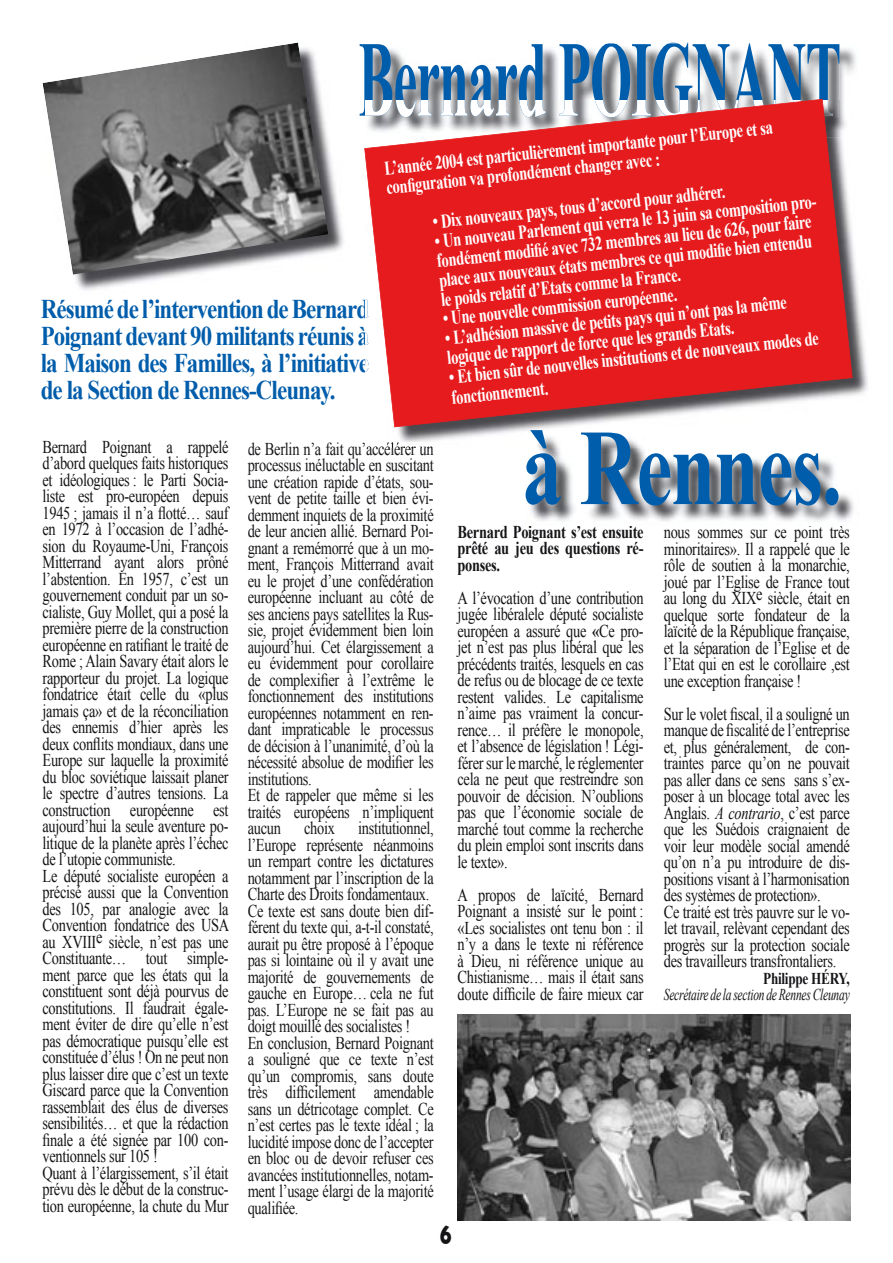
<style>
.page{position:relative;width:893px;height:1263px;background:#fff}
.page>*{position:absolute;margin:0;border:0;box-sizing:border-box;transform-origin:0 0}
.t1{font:700 108px "Times New Roman";letter-spacing:-.02em;color:#005dab;scale:.5 1}
.t2{font:700 108px "Times New Roman";letter-spacing:-.02em;color:#005dab;scale:.75 1}
.t3{font:700 27px/27px "Times New Roman";letter-spacing:-.04em;color:#005dab;text-align:justify;scale:.85 1}
.t4{font:700 27px "Gill Sans";color:#151518;scale:.75 1}
.t5{font:700 19.5px/19.5px "Times New Roman";color:#fff;scale:.75 1}
.t6{font:18px/16.5px "Times New Roman";letter-spacing:-.02em;color:#151518;text-align:justify;scale:.8 1}
.t7{font:18px/16.5px "Times New Roman";letter-spacing:-.02em;color:#18181b;scale:.8 1}
.t8{font:700 18px/16.5px "Times New Roman";letter-spacing:-.02em;color:#151518;text-align:justify;scale:.8 1}
.t9{font:italic 16.5px "Times New Roman";letter-spacing:-.02em;color:#151518;scale:.7 1}
.t10{font:700 16.5px "Times New Roman";letter-spacing:-.02em;color:#151518;scale:.8 1}
.s1{font-weight:700}
.s2{font-style:italic}
</style>
<div class="page">
<img style="left:75px;top:142px;width:268px;height:148px">
<img style="left:43px;top:43px;width:285px;height:232px">
<img style="left:457px;top:1015px;width:393px;height:205px">
<img style="left:840px;top:48px;width:16px;height:51px">
<img style="left:367px;top:47px;width:473px;height:52px">
<img style="left:394px;top:248px;width:474px;height:194px">
<img style="left:367px;top:442px;width:65px;height:5px">
<svg style="left:364px;top:99px;width:489px;height:328px;background:#df3c3f"></svg>
<img style="left:526px;top:432px;width:332px;height:89px">
<h1 class="t1" style="left:358px;top:17px;width:968px">Bernard POIGNANT</h1>
<p class="t5" style="left:383px;top:158px;width:522px;rotate:-6deg">L’année 2004 est particulièrement importante pour l’Europe et sa confi guration va profondément changer avec :</p>
<p class="t5" style="left:432px;top:212px;width:393px;rotate:-6deg">• Dix nouveaux pays, tous d’accord pour adhérer.</p>
<p class="t5" style="left:434px;top:231px;width:526px;rotate:-6deg">• Un nouveau Parlement qui verra le 13 juin sa composition pro&shy;fondément modifi é avec 732 membres au lieu de 626, pour faire place aux nouveaux états membres ce qui modifi e bien entendu<br>le poids relatif d’Etats comme la France.</p>
<p class="t5" style="left:442px;top:309px;width:315px;rotate:-6deg">• Une nouvelle commission européenne.</p>
<p class="t5" style="left:444px;top:328px;width:459px;rotate:-6deg">• L’adhésion massive de petits pays qui n’ont pas la même logique de rapport de force que les grands Etats.</p>
<h2 class="t3" style="left:41px;top:295px;width:388px">Résumé de l’intervention de Bernard Poignant devant 90 militants réunis à la Maison des Familles, à l’initiative de la Section de Rennes-Cleunay.</h2>
<p class="t5" style="left:448px;top:366px;width:497px;line-height:21.1px;rotate:-6deg">• Et bien sûr de nouvelles institutions et de nouveaux modes de fonctionnement.</p>
<h1 class="t2" style="left:522px;top:405px;width:428px">à Rennes.</h1>
<p class="t6" style="left:43px;top:438px;width:235px;text-align:left">Bernard Poignant a rappelé d’abord quelques faits historiques et idéologiques : le Parti Socia&shy;liste est pro-européen depuis<br>1945 ; jamais il n’a flotté… sauf en 1972 à l’occasion de l’adhé&shy;sion du Royaume-Uni, François<br>Mitterrand ayant alors prôné l’abstention. En 1957, c’est un gouvernement conduit par un so&shy;cialiste, Guy Mollet, qui a posé la première pierre de la construction européenne en ratifiant le traité de<br>Rome ; Alain Savary était alors le rapporteur du projet. La logique fondatrice était celle du «plus jamais ça» et de la réconciliation des ennemis d’hier après les deux conflits mondiaux, dans une<br>Europe sur laquelle la proximité du bloc soviétique laissait planer le spectre d’autres tensions. La construction européenne est aujourd’hui la seule aventure po&shy;litique de la planète après l’échec de l’utopie communiste.<br>Le député socialiste européen a précisé aussi que la Convention des 105, par analogie avec la<br>Convention fondatrice des USA au XVIIIe siècle, n’est pas une<br>Constituante… tout simple&shy;ment parce que les états qui la constituent sont déjà pourvus de constitutions. Il faudrait égale&shy;ment éviter de dire qu’elle n’est pas démocratique puisqu’elle est constituée d’élus ! On ne peut non plus laisser dire que c’est un texte<br>Giscard parce que la Convention rassemblait des élus de diverses sensibilités… et que la rédaction finale a été signée par 100 con&shy;ventionnels sur 105 !<br>Quant à l’élargissement, s’il était prévu dès le début de la construc&shy;tion européenne, la chute du Mur</p>
<p class="t7" style="left:248px;top:440px;width:234px">de Berlin n’a fait qu’accélérer un processus inéluctable en suscitant une création rapide d’états, sou&shy;vent de petite taille et bien évi&shy;demment inquiets de la proximité de leur ancien allié. Bernard Poi&shy;gnant a remémorré que à un mo&shy;ment, François Mitterrand avait eu le projet d’une confédération européenne incluant au côté de ses anciens pays satellites la Rus&shy;sie, projet évidemment bien loin aujourd’hui. Cet élargissement a eu évidemment pour corollaire de complexifier à l’extrême le fonctionnement des institutions européennes notamment en ren&shy;dant impraticable le processus de décision à l’unanimité, d’où la nécessité absolue de modifier les institutions.<br>Et de rappeler que même si les traités européens n’impliquent aucun</p>
<p class="t8" style="left:458px;top:523px;width:234px">Bernard Poignant s’est ensuite prêté au jeu des questions ré&shy;ponses.</p>
<p class="t6" style="left:458px;top:589px;width:234px">A l’évocation d’une contribution jugée libéralele député socialiste européen a assuré que <span class="s1">«</span>Ce pro&shy;jet n’est pas plus libéral que les précédents traités, lesquels en cas de refus ou de blocage de ce texte restent valides. Le capitalisme n’aime pas vraiment la concur&shy;rence… il préfère le monopole, et l’absence de législation ! Légi&shy;férer sur le marché, le réglementer cela ne peut que restreindre son pouvoir de décision. N’oublions pas que l’économie sociale de marché tout comme la recherche du plein emploi sont inscrits dans le texte».</p>
<p class="t6" style="left:458px;top:886px;width:234px">A propos de laïcité, Bernard Poignant a insisté sur le point : «Les socialistes ont tenu bon : il n’y a dans le texte ni référence à Dieu, ni référence unique au Chistianisme… mais il était sans doute difficile de faire mieux car</p>
<p class="t6" style="left:664px;top:524px;width:234px">nous sommes sur ce point très minoritaires». Il a rappelé que le rôle de soutien à la monarchie, joué par l’Eglise de France tout au long du XIXe siècle, était en quelque sorte fondateur de la laïcité de la République française, et la séparation de l’Eglise et de l’Etat qui en est le corollaire ,est une exception française !</p>
<p class="t6" style="left:664px;top:705px;width:234px;text-align:left">Sur le volet fiscal, il a souligné un manque de fiscalité de l’entreprise et, plus généralement, de con&shy;traintes parce qu’on ne pouvait pas aller dans ce sens sans s’ex&shy;poser à un blocage total avec les Anglais. <span class="s2">A contrario</span>, c’est parce que les Suédois craignaient de voir leur modèle social amendé qu’on n’a pu introduire de dis&shy;positions visant à l’harmonisation des systèmes de protection».<br>Ce traité est très pauvre sur le vo&shy;let travail, relèvant cependant des progrès sur la protection sociale des travailleurs transfrontaliers.</p>
<p class="t10" style="left:763px;top:968px;width:110px">Philippe HÉRY,</p>
<p class="t9" style="left:664px;top:985px;width:267px">Secrétaire de la section de Rennes Cleunay</p>
<p class="t7" style="left:248px;top:820px;width:234px;text-indent:110px">institutionnel, l’Europe représente néanmoins un rempart contre les dictatures notamment par l’inscription de la<br>Charte des Droits fondamentaux.<br>Ce texte est sans doute bien dif&shy;férent du texte qui, a-t-il constaté, aurait pu être proposé à l’époque pas si lointaine où il y avait une majorité de gouvernements de gauche en Europe… cela ne fut pas. L’Europe ne se fait pas au doigt mouillé des socialistes !<br>En conclusion, Bernard Poignant a souligné que ce texte n’est qu’un compromis, sans doute très difficilement amendable sans un détricotage complet. Ce n’est certes pas le texte idéal ; la lucidité impose donc de l’accepter en bloc ou de devoir refuser ces avancées institutionnelles, notam&shy;ment l’usage élargi de la majorité qualifiée.</p>
<p class="t7" style="left:304px;top:820px;width:40px">choix</p>
<h2 class="t4" style="left:440px;top:1219px;width:18px">6</h2>
</div>
